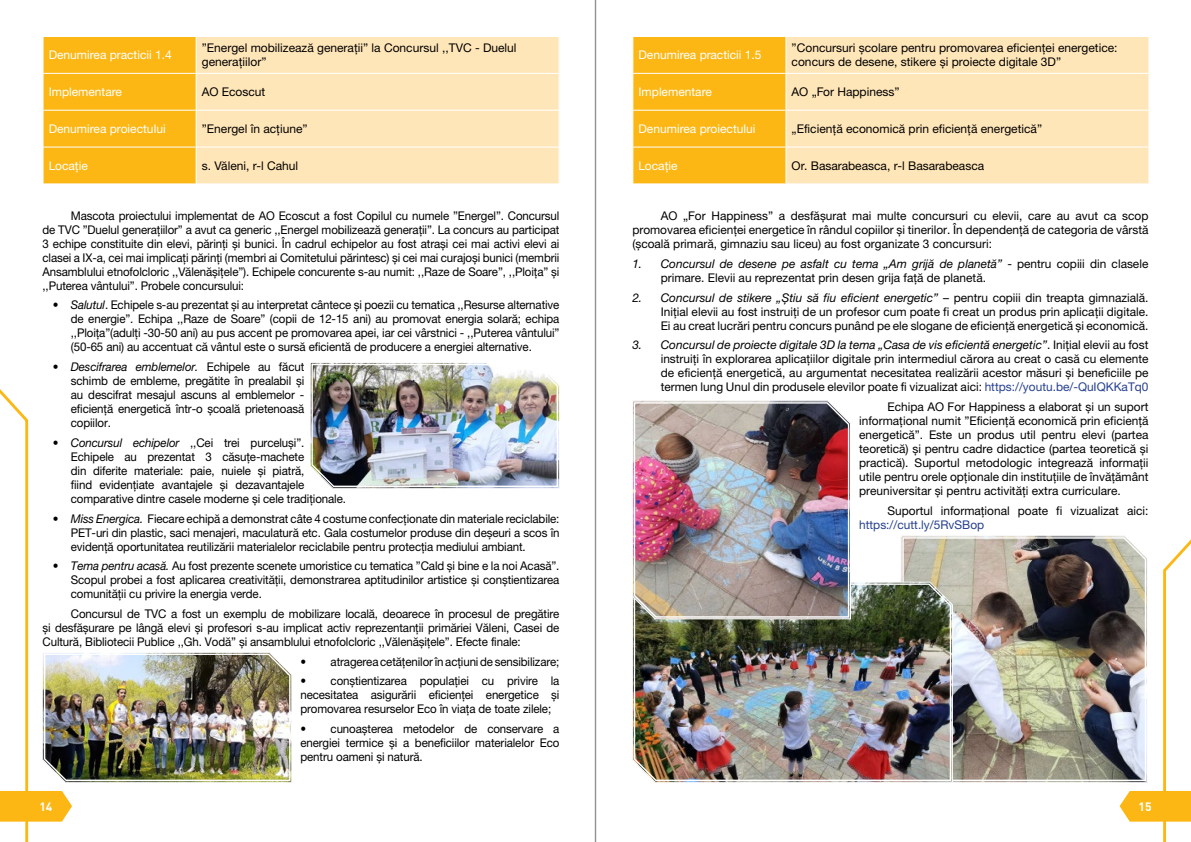
<style>
.page{position:relative;width:1191px;height:842px;background:#fff}
.page>*{position:absolute;margin:0;border:0;box-sizing:border-box;transform-origin:0 0}
.t1{font:12px/14px "Helvetica Neue LTW1 G";letter-spacing:-.01em;color:#000;text-align:justify;scale:.96 1}
.t2{font:12px/14px "Helvetica Neue LTW1 G";letter-spacing:-.01em;color:#000;text-align:justify}
.t3{font:12px "Helvetica Neue LTW1 G";color:#fff}
.t4{font:12px "Helvetica Neue LTW1 G";color:#25408f}
.t5{font:700 12px "DIN Pro";color:#fff}
.s1{font-style:italic}
.s2{color:#25408f}
</style>
<div class="page">
<svg style="left:1119px;top:539px;width:72px;height:303px"></svg>
<hr style="left:595px;top:0;width:1px;height:842px;background:#919396">
<div style="left:44px;top:37px;width:152px;height:146px;background:#fdb714"></div>
<div style="left:197px;top:37px;width:361px;height:146px;background:#ffe6b9"></div>
<hr style="left:43px;top:73px;width:153px;height:1px;background:#fff">
<hr style="left:196px;top:73px;width:363px;height:1px;background:#fff">
<hr style="left:43px;top:110px;width:153px;height:1px;background:#fff">
<hr style="left:196px;top:110px;width:363px;height:1px;background:#fff">
<hr style="left:43px;top:147px;width:153px;height:1px;background:#fff">
<hr style="left:196px;top:147px;width:363px;height:1px;background:#fff">
<img style="left:0;top:389px;width:292px;height:453px">
<img style="left:310px;top:362px;width:250px;height:127px">
<div style="left:633px;top:37px;width:152px;height:146px;background:#fdb714"></div>
<div style="left:786px;top:37px;width:362px;height:146px;background:#ffe6b9"></div>
<hr style="left:632px;top:73px;width:154px;height:1px;background:#fff">
<hr style="left:786px;top:73px;width:363px;height:1px;background:#fff">
<hr style="left:632px;top:110px;width:154px;height:1px;background:#fff">
<hr style="left:786px;top:110px;width:363px;height:1px;background:#fff">
<hr style="left:632px;top:147px;width:154px;height:1px;background:#fff">
<hr style="left:786px;top:147px;width:363px;height:1px;background:#fff">
<img style="left:901px;top:536px;width:245px;height:246px">
<img style="left:633px;top:583px;width:319px;height:199px">
<img style="left:633px;top:401px;width:217px;height:217px">
<p class="t3" style="left:49px;top:48px;width:125px">Denumirea practicii 1.4</p>
<p class="t2" style="left:202px;top:40px;width:316px;line-height:14.4px">”Energel mobilizează generații” la Concursul ,,TVC - Duelul generațiilor”</p>
<p class="t3" style="left:49px;top:84px;width:75px">Implementare</p>
<p class="t2" style="left:202px;top:85px;width:65px">AO Ecoscut</p>
<p class="t3" style="left:49px;top:121px;width:118px">Denumirea proiectului</p>
<p class="t2" style="left:202px;top:122px;width:107px">”Energel în acțiune”</p>
<p class="t3" style="left:49px;top:158px;width:41px">Locație</p>
<p class="t2" style="left:202px;top:158px;width:98px">s. Văleni, r-l Cahul</p>
<p class="t1" style="left:43px;top:208px;width:540px;text-indent:28px">Mascota proiectului implementat de AO Ecoscut a fost Copilul cu numele ”Energel”. Concursul de TVC ”Duelul generațiilor” a avut ca generic ,,Energel mobilizează generații”. La concurs au participat 3 echipe constituite din elevi, părinți și bunici. În cadrul echipelor au fost atrași cei mai activi elevi ai clasei a IX-a, cei mai implicați părinți (membri ai Comitetului părintesc) și cei mai curajoși bunici (membrii Ansamblului etnofolcloric ,,Vălenășițele”). Echipele concurente s-au numit: ,,Raze de Soare”, ,,Ploița” și ,,Puterea vântului”. Probele concursului:</p>
<p class="t1" style="left:71px;top:298px;width:510px;text-indent:-18px"><span class="s1">• Salutul</span>. Echipele s-au prezentat și au interpretat cântece și poezii cu tematica ,,Resurse alternative de energie”. Echipa ,,Raze de Soare” (copii de 12-15 ani) au promovat energia solară; echipa ,,Ploița”(adulți -30-50 ani) au pus accent pe promovarea apei, iar cei vârstnici - ,,Puterea vântului” (50-65 ani) au accentuat că vântul este o sursă eficientă de producere a energiei alternative.</p>
<p class="t1" style="left:71px;top:360px;width:245px;text-indent:-18px"><span class="s1">• Descifrarea emblemelor.</span> Echipele au făcut schimb de embleme, pregătite în prealabil și au descifrat mesajul ascuns al emblemelor - eficiență energetică într-o școală prietenoasă copiilor.</p>
<p class="t1" style="left:71px;top:435px;width:288px;text-align:left;text-indent:-18px"><span class="s1">• Concursul echipelor</span> ,,Cei trei purceluși”.<br>Echipele au prezentat 3 căsuțe-machete<br>din diferite materiale: paie, nuiele și piatră,<br>fiind evidențiate avantajele și dezavantajele comparative dintre casele moderne și cele tradiționale.</p>
<p class="t1" style="left:71px;top:511px;width:510px;text-indent:-18px"><span class="s1">• Miss Energica.</span> Fiecare echipă a demonstrat câte 4 costume confecționate din materiale reciclabile:<br>PET-uri din plastic, saci menajeri, maculatură etc. Gala costumelor produse din deșeuri a scos în evidență oportunitatea reutilizării materialelor reciclabile pentru protecția mediului ambiant.</p>
<p class="t1" style="left:71px;top:559px;width:510px;text-indent:-18px"><span class="s1">• Tema pentru acasă.</span> Au fost prezente scenete umoristice cu tematica ”Cald și bine e la noi Acasă”.<br>Scopul probei a fost aplicarea creativității, demonstrarea aptitudinilor artistice și conștientizarea comunității cu privire la energia verde.</p>
<p class="t1" style="left:43px;top:606px;width:540px;text-indent:28px">Concursul de TVC a fost un exemplu de mobilizare locală, deoarece în procesul de pregătire și desfășurare pe lângă elevi și profesori s-au implicat activ reprezentanții primăriei Văleni, Casei de Cultură, Bibliotecii Publice ,,Gh. Vodă” și ansamblului etnofolcloric ,,Vălenășițele”. Efecte finale:</p>
<p class="t1" style="left:300px;top:654px;width:271px">• atragerea cetățenilor în acțiuni de sensibilizare;</p>
<p class="t1" style="left:300px;top:674px;width:271px">• conștientizarea populației cu privire la necesitatea asigurării eficienței energetice și promovarea resurselor Eco în viața de toate zilele;</p>
<p class="t1" style="left:300px;top:721px;width:271px">• cunoașterea metodelor de conservare a energiei termice și a beneficiilor materialelor Eco pentru oameni și natură.</p>
<p class="t3" style="left:638px;top:48px;width:125px">Denumirea practicii 1.5</p>
<p class="t2" style="left:791px;top:40px;width:327px;line-height:14.4px">”Concursuri școlare pentru promovarea eficienței energetice: concurs de desene, stikere și proiecte digitale 3D”</p>
<p class="t3" style="left:638px;top:84px;width:75px">Implementare</p>
<p class="t2" style="left:791px;top:85px;width:109px">AO „For Happiness”</p>
<p class="t3" style="left:638px;top:121px;width:118px">Denumirea proiectului</p>
<p class="t2" style="left:791px;top:122px;width:252px">„Eficiență economică prin eficiență energetică”</p>
<p class="t3" style="left:638px;top:158px;width:41px">Locație</p>
<p class="t2" style="left:791px;top:158px;width:194px">Or. Basarabeasca, r-l Basarabeasca</p>
<p class="t2" style="left:632px;top:209px;width:517px;text-indent:28px">AO „For Happiness” a desfășurat mai multe concursuri cu elevii, care au avut ca scop promovarea eficienței energetice în rândul copiilor și tinerilor. În dependență de categoria de vârstă (școală primară, gimnaziu sau liceu) au fost organizate 3 concursuri:</p>
<p class="t2" style="left:660px;top:256px;width:489px;text-indent:-28px"><span class="s1">1. Concursul de desene pe asfalt cu tema „Am grijă de planetă”</span> - pentru copiii din clasele primare. Elevii au reprezentat prin desen grija față de planetă.</p>
<p class="t2" style="left:660px;top:290px;width:489px;text-indent:-28px"><span class="s1">2. Concursul de stikere „Știu să fiu eficient energetic”</span> – pentru copiii din treapta gimnazială.<br>Inițial elevii au fost instruiți de un profesor cum poate fi creat un produs prin aplicații digitale.<br>Ei au creat lucrări pentru concurs punând pe ele slogane de eficiență energetică și economică.</p>
<p class="t2" style="left:660px;top:338px;width:489px;text-indent:-28px"><span class="s1">3. Concursul de proiecte digitale 3D la tema „Casa de vis eficientă energetic”</span>. Inițial elevii au fost instruiți în explorarea aplicațiilor digitale prin intermediul cărora au creat o casă cu elemente de eficiență energetică, au argumentat necesitatea realizării acestor măsuri și beneficiile pe termen lung Unul din produsele elevilor poate fi vizualizat aici: <span class="s2">https://youtu.be/-QuIQKKaTq0</span></p>
<p class="t2" style="left:859px;top:399px;width:291px;text-indent:28px">Echipa AO For Happiness a elaborat și un suport informațional numit ”Eficiență economică prin eficiență energetică”. Este un produs util pentru elevi (partea teoretică) și pentru cadre didactice (partea teoretică și practică). Suportul metodologic integrează informații utile pentru orele opționale din instituțiile de învățământ preuniversitar și pentru activități extra curriculare.</p>
<p class="t2" style="left:887px;top:503px;width:262px">Suportul informațional poate fi vizualizat aici:</p>
<p class="t4" style="left:859px;top:517px;width:126px">https://cutt.ly/5RvSBop</p>
<p class="t5" style="left:39px;top:796px;width:15px">14</p>
<p class="t5" style="left:1138px;top:796px;width:15px">15</p>
</div>
